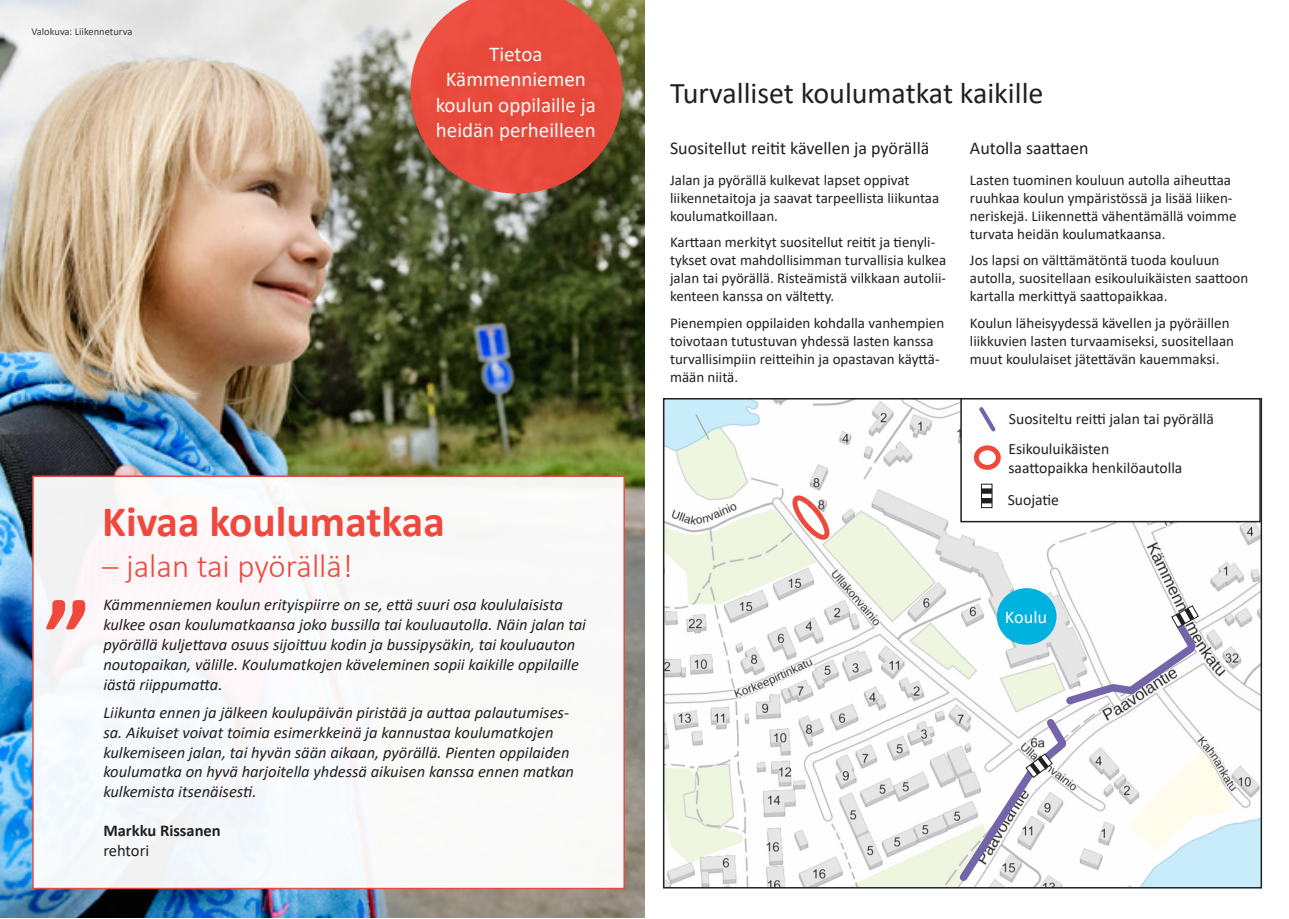
<style>
.page{position:relative;width:1289px;height:919px;background:#fff}
.page>*{position:absolute;margin:0;border:0;box-sizing:border-box;transform-origin:0 0}
.t1{font:700 105px "Calibri";color:#ef483c}
.t2{font:700 43.5px "Calibri";color:#ef483c}
.t3{font:300 33px "Calibri";color:#ef483c}
.t4{font:30px "Calibri";color:#231f20}
.t5{font:21px/25.2px "Calibri";color:#fff;text-align:center}
.alaotsikko{font:18px "Calibri";color:#231f20}
.alaotsikko-2{font:18px "Calibri";color:#fff}
.tervehdys{font:italic 16.5px/19.8px "Calibri";color:#231f20}
.t6{font:700 16.5px/19.8px "Calibri";color:#231f20}
.alaotsikko-3{font:15.6px/18.8px "Calibri";color:#231f20}
.leipä{font:15px/18px "Calibri";color:#231f20}
.t7{font:10.5px "Calibri";color:#3e3e3f}
.s1{font-weight:400}
</style>
<div class="page">
<img style="left:0;top:0;width:644px;height:917px">
<div style="left:32px;top:475px;width:593px;height:414px;background:#fff;border:2px solid #ef483c"></div>
<img style="left:666px;top:401px;width:592px;height:484px">
<svg style="left:410px;top:0;width:212px;height:193px;background:#d45443"></svg>
<div style="left:996px;top:588px;width:60px;height:56px;background:#00b2de;border-radius:50%"></div>
<div style="left:961px;top:399px;width:298px;height:122px;background:#fff"></div>
<div style="left:960px;top:398px;width:300px;height:124px;border:2px solid #231f20"></div>
<svg style="left:979px;top:407px;width:17px;height:25px"></svg>
<div style="left:973px;top:445px;width:27px;height:25px;border:5px solid #ef483c;border-radius:50%"></div>
<svg style="left:983px;top:493px;width:7px;height:11px"></svg>
<div style="left:981px;top:483px;width:11px;height:25px;border:1px solid #231f20"></div>
<div style="left:981px;top:488px;width:11px;height:5px;background:#231f20"></div>
<div style="left:981px;top:498px;width:11px;height:5px;background:#231f20"></div>
<svg style="left:953px;top:603px;width:249px;height:284px"></svg>
<svg style="left:785px;top:495px;width:51px;height:44px"></svg>
<p class="t7" style="left:31px;top:24px;width:102px">Valokuva: Liikenneturva</p>
<h3 class="t5" style="left:436px;top:41px;width:162px">Tietoa<br>Kämmenniemen koulun oppilaille ja heidän perheilleen</h3>
<p class="t1" style="left:45px;top:562px;width:47px">”</p>
<p class="t2" style="left:102px;top:491px;width:344px">Kivaa koulumatkaa</p>
<p class="t3" style="left:102px;top:545px;width:252px">– jalan tai pyörällä!</p>
<p class="tervehdys" style="left:103px;top:594px;width:484px">Kämmenniemen koulun erityispiirre on se, että suuri osa koululaisista kulkee osan koulumatkaansa joko bussilla tai kouluautolla. Näin jalan tai pyörällä kuljettava osuus sijoittuu kodin ja bussipysäkin, tai kouluauton noutopaikan, välille. Koulumatkojen käveleminen sopii kaikille oppilaille iästä riippumatta.</p>
<p class="tervehdys" style="left:103px;top:701px;width:472px">Liikunta ennen ja jälkeen koulupäivän piristää ja auttaa palautumises&shy;sa. Aikuiset voivat toimia esimerkkeinä ja kannustaa koulumatkojen kulkemiseen jalan, tai hyvän sään aikaan, pyörällä. Pienten oppilaiden koulumatka on hyvä harjoitella yhdessä aikuisen kanssa ennen matkan kulkemista itsenäisesti.</p>
<p class="t6" style="left:103px;top:820px;width:119px">Markku Rissanen <span class="s1">rehtori</span></p>
<p class="t4" style="left:670px;top:72px;width:375px">Turvalliset koulumatkat kaikille</p>
<p class="alaotsikko" style="left:670px;top:135px;width:261px">Suositellut reitit kävellen ja pyörällä</p>
<p class="leipä" style="left:670px;top:170px;width:271px">Jalan ja pyörällä kulkevat lapset oppivat liikennetaitoja ja saavat tarpeellista liikuntaa koulumatkoillaan.</p>
<p class="leipä" style="left:670px;top:233px;width:278px">Karttaan merkityt suositellut reitit ja tienyli&shy;tykset ovat mahdollisimman turvallisia kulkea jalan tai pyörällä. Risteämistä vilkkaan autolii&shy;kenteen kanssa on vältetty.</p>
<p class="leipä" style="left:670px;top:313px;width:276px">Pienempien oppilaiden kohdalla vanhempien toivotaan tutustuvan yhdessä lasten kanssa turvallisimpiin reitteihin ja opastavan käyttä&shy;mään niitä.</p>
<p class="alaotsikko" style="left:969px;top:135px;width:120px">Autolla saattaen</p>
<p class="leipä" style="left:969px;top:170px;width:268px">Lasten tuominen kouluun autolla aiheuttaa ruuhkaa koulun ympäristössä ja lisää liiken&shy;neriskejä. Liikennettä vähentämällä voimme turvata heidän koulumatkaansa.</p>
<p class="leipä" style="left:969px;top:251px;width:280px">Jos lapsi on välttämätöntä tuoda kouluun autolla, suositellaan esikouluikäisten saattoon kartalla merkittyä saattopaikkaa.</p>
<p class="leipä" style="left:969px;top:313px;width:266px">Koulun läheisyydessä kävellen ja pyöräillen liikkuvien lasten turvaamiseksi, suositellaan muut koululaiset jätettävän kauemmaksi.</p>
<p class="alaotsikko-3" style="left:1008px;top:409px;width:206px">Suositeltu reitti jalan tai pyörällä</p>
<p class="alaotsikko-3" style="left:1008px;top:439px;width:175px">Esikouluikäisten saattopaikka henkilöautolla</p>
<p class="alaotsikko-3" style="left:1007px;top:489px;width:53px">Suojatie</p>
<p class="alaotsikko-2" style="left:1004px;top:604px;width:44px">Koulu</p>
</div>
